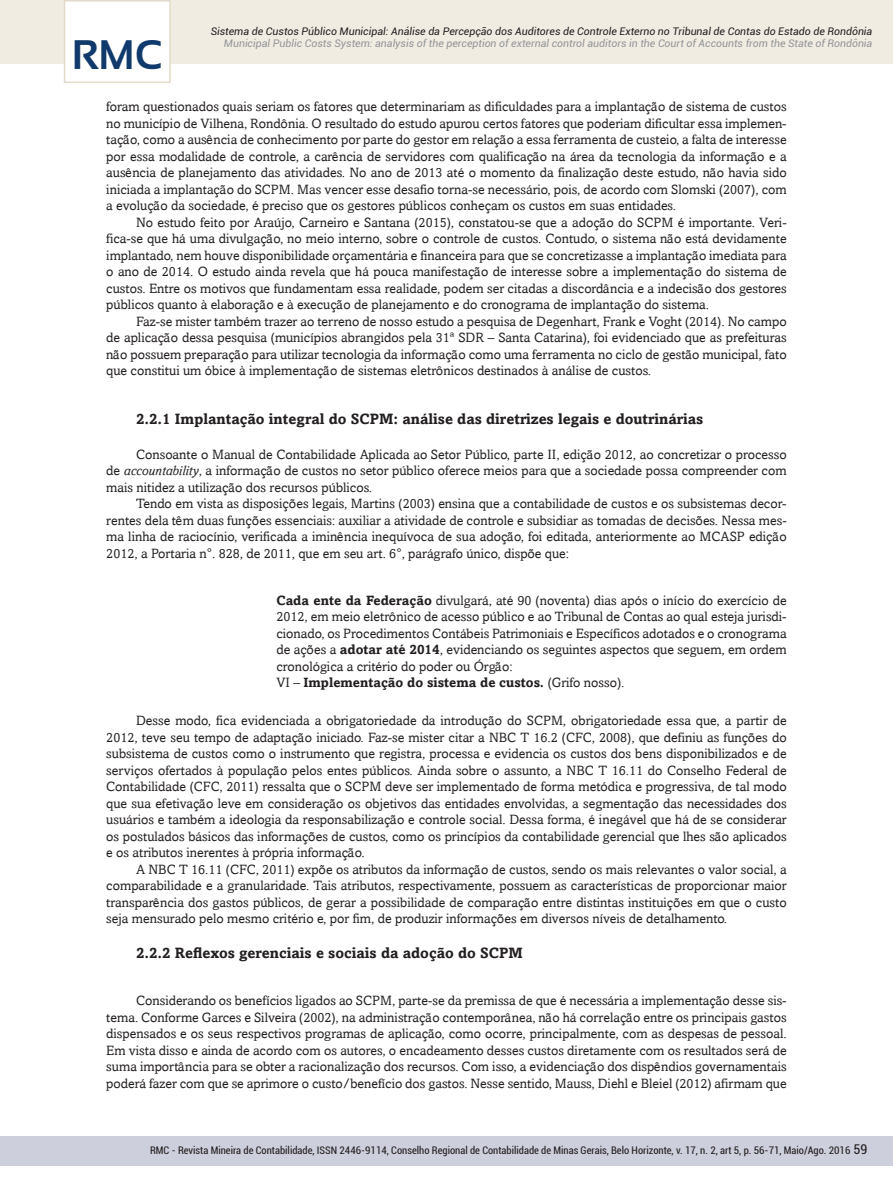
<style>
.page{position:relative;width:893px;height:1191px;background:#fff}
.page>*{position:absolute;margin:0;border:0;box-sizing:border-box;transform-origin:0 0}
.t1{font:700 41.25px "Sansation";color:#103a6b}
.t2{font:700 15px "Amasis";color:#231f20}
.t3{font:13.5px/16.5px "Amasis";color:#231f20;text-align:justify}
.t4{font:condensed 13.5px "Roboto";color:#231f20}
.t5{font:condensed 10.5px "Roboto";color:#231f20}
.t6{font:italic 10.5px "Roboto";color:#939598}
.t7{font:italic 10.5px "Roboto";color:#231f20}
.s1{font-style:italic}
.s2{font-weight:700}
</style>
<div class="page">
<div style="left:0;top:1135px;width:893px;height:30px;background:#cecfdd"></div>
<div style="left:0;top:0;width:893px;height:64px;background:#f1ece2"></div>
<div style="left:64px;top:0;width:107px;height:83px;background:#fff;border:2px solid #e3dbc9"></div>
<h1 class="t1" style="left:72px;top:32px;width:92px">RMC</h1>
<p class="t7" style="left:211px;top:24px;width:663px">Sistema de Custos Público Municipal: Análise da Percepção dos Auditores de Controle Externo no Tribunal de Contas do Estado de Rondônia</p>
<p class="t6" style="left:224px;top:36px;width:650px">Municipal Public Costs System: analysis of the perception of external control auditors in the Court of Accounts from the State of Rondônia</p>
<p class="t3" style="left:106px;top:98px;width:682px">foram questionados quais seriam os fatores que determinariam as dificuldades para a implantação de sistema de custos no município de Vilhena, Rondônia. O resultado do estudo apurou certos fatores que poderiam dificultar essa implemen&shy;tação, como a ausência de conhecimento por parte do gestor em relação a essa ferramenta de custeio, a falta de interesse por essa modalidade de controle, a carência de servidores com qualificação na área da tecnologia da informação e a ausência de planejamento das atividades. No ano de 2013 até o momento da finalização deste estudo, não havia sido iniciada a implantação do SCPM. Mas vencer esse desafio torna-se necessário, pois, de acordo com Slomski (2007), com a evolução da sociedade, é preciso que os gestores públicos conheçam os custos em suas entidades.</p>
<p class="t3" style="left:106px;top:214px;width:682px;text-indent:30px">No estudo feito por Araújo, Carneiro e Santana (2015), constatou-se que a adoção do SCPM é importante. Veri&shy;fica-se que há uma divulgação, no meio interno, sobre o controle de custos. Contudo, o sistema não está devidamente implantado, nem houve disponibilidade orçamentária e financeira para que se concretizasse a implantação imediata para o ano de 2014. O estudo ainda revela que há pouca manifestação de interesse sobre a implementação do sistema de custos. Entre os motivos que fundamentam essa realidade, podem ser citadas a discordância e a indecisão dos gestores públicos quanto à elaboração e à execução de planejamento e do cronograma de implantação do sistema.</p>
<p class="t3" style="left:106px;top:313px;width:682px;text-indent:30px">Faz-se mister também trazer ao terreno de nosso estudo a pesquisa de Degenhart, Frank e Voght (2014). No campo de aplicação dessa pesquisa (municípios abrangidos pela 31ª SDR – Santa Catarina), foi evidenciado que as prefeituras não possuem preparação para utilizar tecnologia da informação como uma ferramenta no ciclo de gestão municipal, fato que constitui um óbice à implementação de sistemas eletrônicos destinados à análise de custos.</p>
<p class="t2" style="left:136px;top:410px;width:569px">2.2.1 Implantação integral do SCPM: análise das diretrizes legais e doutrinárias</p>
<p class="t3" style="left:106px;top:445px;width:682px;text-indent:30px">Consoante o Manual de Contabilidade Aplicada ao Setor Público, parte II, edição 2012, ao concretizar o processo de <span class="s1">accountability</span>, a informação de custos no setor público oferece meios para que a sociedade possa compreender com mais nitidez a utilização dos recursos públicos.</p>
<p class="t3" style="left:106px;top:495px;width:682px;text-indent:30px">Tendo em vista as disposições legais, Martins (2003) ensina que a contabilidade de custos e os subsistemas decor&shy;rentes dela têm duas funções essenciais: auxiliar a atividade de controle e subsidiar as tomadas de decisões. Nessa mes&shy;ma linha de raciocínio, verificada a iminência inequívoca de sua adoção, foi editada, anteriormente ao MCASP edição 2012, a Portaria n°. 828, de 2011, que em seu art. 6°, parágrafo único, dispõe que:</p>
<p class="t3" style="left:276px;top:592px;width:512px;text-align:left"><span class="s2">Cada ente da Federação</span> divulgará, até 90 (noventa) dias após o início do exercício de 2012, em meio eletrônico de acesso público e ao Tribunal de Contas ao qual esteja jurisdi&shy;cionado, os Procedimentos Contábeis Patrimoniais e Específicos adotados e o cronograma de ações a <span class="s2">adotar até 2014</span>, evidenciando os seguintes aspectos que seguem, em ordem cronológica a critério do poder ou Órgão:<br>VI – <span class="s2">Implementação do sistema de custos.</span> (Grifo nosso).</p>
<p class="t3" style="left:106px;top:712px;width:682px;text-indent:30px">Desse modo, fica evidenciada a obrigatoriedade da introdução do SCPM, obrigatoriedade essa que, a partir de 2012, teve seu tempo de adaptação iniciado. Faz-se mister citar a NBC T 16.2 (CFC, 2008), que definiu as funções do subsistema de custos como o instrumento que registra, processa e evidencia os custos dos bens disponibilizados e de serviços ofertados à população pelos entes públicos. Ainda sobre o assunto, a NBC T 16.11 do Conselho Federal de Contabilidade (CFC, 2011) ressalta que o SCPM deve ser implementado de forma metódica e progressiva, de tal modo que sua efetivação leve em consideração os objetivos das entidades envolvidas, a segmentação das necessidades dos usuários e também a ideologia da responsabilização e controle social. Dessa forma, é inegável que há de se considerar os postulados básicos das informações de custos, como os princípios da contabilidade gerencial que lhes são aplicados e os atributos inerentes à própria informação.</p>
<p class="t3" style="left:106px;top:861px;width:682px;text-indent:30px">A NBC T 16.11 (CFC, 2011) expõe os atributos da informação de custos, sendo os mais relevantes o valor social, a comparabilidade e a granularidade. Tais atributos, respectivamente, possuem as características de proporcionar maior transparência dos gastos públicos, de gerar a possibilidade de comparação entre distintas instituições em que o custo seja mensurado pelo mesmo critério e, por fim, de produzir informações em diversos níveis de detalhamento.</p>
<p class="t2" style="left:136px;top:943px;width:388px">2.2.2 Reflexos gerenciais e sociais da adoção do SCPM</p>
<p class="t3" style="left:106px;top:992px;width:682px;text-indent:30px">Considerando os benefícios ligados ao SCPM, parte-se da premissa de que é necessária a implementação desse sis&shy;tema. Conforme Garces e Silveira (2002), na administração contemporânea, não há correlação entre os principais gastos dispensados e os seus respectivos programas de aplicação, como ocorre, principalmente, com as despesas de pessoal.<br>Em vista disso e ainda de acordo com os autores, o encadeamento desses custos diretamente com os resultados será de suma importância para se obter a racionalização dos recursos. Com isso, a evidenciação dos dispêndios governamentais poderá fazer com que se aprimore o custo/benefício dos gastos. Nesse sentido, Mauss, Diehl e Bleiel (2012) afirmam que</p>
<p class="t4" style="left:853px;top:1140px;width:15px">59</p>
<p class="t5" style="left:150px;top:1143px;width:702px">RMC - Revista Mineira de Contabilidade, ISSN 2446-9114, Conselho Regional de Contabilidade de Minas Gerais, Belo Horizonte, v. 17, n. 2, art 5, p. 56-71, Maio/Ago. 2016</p>
</div>
